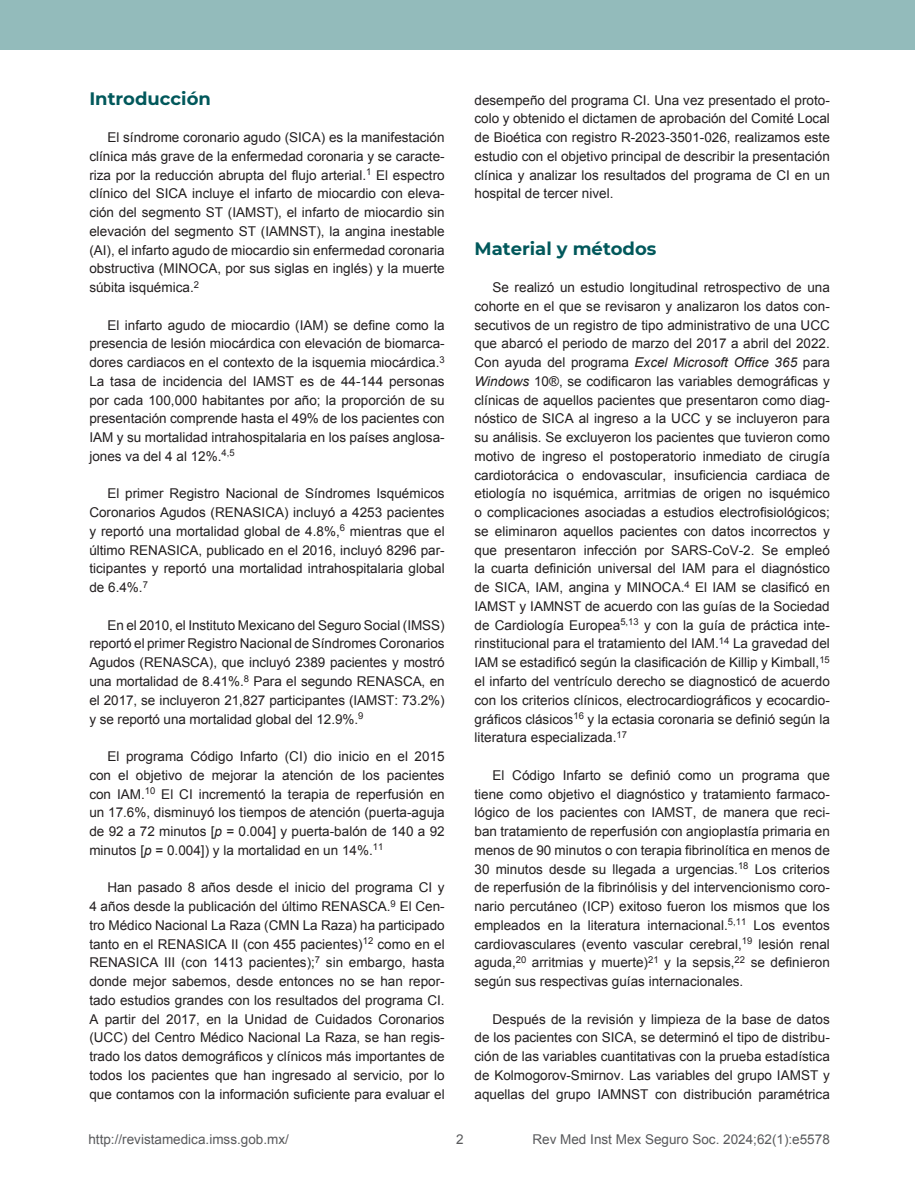
<style>
.page{position:relative;width:915px;height:1191px;background:#fff}
.page>*{position:absolute;margin:0;border:0;box-sizing:border-box;transform-origin:0 0}
.t1{font:700 18px "Montserrat";color:#01585b}
.t2{font:13.5px/18.8px "Arial";color:#231f20;text-align:justify}
.t3{font:13.5px "Arial";color:#58595b}
.s1{font-style:italic}
</style>
<div class="page">
<div style="left:0;top:0;width:914px;height:50px;background:#93bbbb"></div>
<h1 class="t1" style="left:89px;top:85px;width:123px">Introducción</h1>
<p class="t2" style="left:89px;top:128px;width:357px;text-indent:18px">El síndrome coronario agudo (SICA) es la manifestación clínica más grave de la enfermedad coronaria y se caracte&shy;riza por la reducción abrupta del flujo arterial.<sup>1</sup> El espectro clínico del SICA incluye el infarto de miocardio con eleva&shy;ción del segmento ST (IAMST), el infarto de miocardio sin elevación del segmento ST (IAMNST), la angina inestable (AI), el infarto agudo de miocardio sin enfermedad coronaria obstructiva (MINOCA, por sus siglas en inglés) y la muerte súbita isquémica.<sup>2</sup></p>
<p class="t2" style="left:89px;top:316px;width:357px;text-indent:18px">El infarto agudo de miocardio (IAM) se define como la presencia de lesión miocárdica con elevación de biomarca&shy;dores cardiacos en el contexto de la isquemia miocárdica.<sup>3<br></sup>La tasa de incidencia del IAMST es de 44-144 personas por cada 100,000 habitantes por año; la proporción de su presentación comprende hasta el 49% de los pacientes con IAM y su mortalidad intrahospitalaria en los países anglosa&shy;jones va del 4 al 12%.<sup>4,5</sup></p>
<p class="t2" style="left:89px;top:484px;width:357px;text-indent:18px">El primer Registro Nacional de Síndromes Isquémicos Coronarios Agudos (RENASICA) incluyó a 4253 pacientes y reportó una mortalidad global de 4.8%,<sup>6</sup> mientras que el último RENASICA, publicado en el 2016, incluyó 8296 par&shy;ticipantes y reportó una mortalidad intrahospitalaria global de 6.4%.<sup>7</sup></p>
<p class="t2" style="left:89px;top:616px;width:357px;text-indent:18px">En el 2010, el Instituto Mexicano del Seguro Social (IMSS) reportó el primer Registro Nacional de Síndromes Coronarios Agudos (RENASCA), que incluyó 2389 pacientes y mostró una mortalidad de 8.41%.<sup>8</sup> Para el segundo RENASCA, en el 2017, se incluyeron 21,827 participantes (IAMST: 73.2%) y se reportó una mortalidad global del 12.9%.<sup>9</sup></p>
<p class="t2" style="left:89px;top:747px;width:357px;text-indent:18px">El programa Código Infarto (CI) dio inicio en el 2015 con el objetivo de mejorar la atención de los pacientes con IAM.<sup>10</sup> El CI incrementó la terapia de reperfusión en un 17.6%, disminuyó los tiempos de atención (puerta-aguja de 92 a 72 minutos [<span class="s1">p</span> = 0.004] y puerta-balón de 140 a 92 minutos [<span class="s1">p</span> = 0.004]) y la mortalidad en un 14%.<sup>11</sup></p>
<p class="t2" style="left:89px;top:878px;width:357px;text-indent:18px">Han pasado 8 años desde el inicio del programa CI y 4 años desde la publicación del último RENASCA.<sup>9</sup> El Cen&shy;tro Médico Nacional La Raza (CMN La Raza) ha participado tanto en el RENASICA II (con 455 pacientes)<sup>12</sup> como en el RENASICA III (con 1413 pacientes);<sup>7</sup> sin embargo, hasta donde mejor sabemos, desde entonces no se han repor&shy;tado estudios grandes con los resultados del programa CI.<br>A partir del 2017, en la Unidad de Cuidados Coronarios (UCC) del Centro Médico Nacional La Raza, se han regis&shy;trado los datos demográficos y clínicos más importantes de todos los pacientes que han ingresado al servicio, por lo que contamos con la información suficiente para evaluar el</p>
<p class="t2" style="left:474px;top:91px;width:357px">desempeño del programa CI. Una vez presentado el proto&shy;colo y obtenido el dictamen de aprobación del Comité Local de Bioética con registro R-2023-3501-026, realizamos este estudio con el objetivo principal de describir la presentación clínica y analizar los resultados del programa de CI en un hospital de tercer nivel.</p>
<h1 class="t1" style="left:474px;top:235px;width:183px">Material y métodos</h1>
<p class="t2" style="left:474px;top:278px;width:357px;text-indent:18px">Se realizó un estudio longitudinal retrospectivo de una cohorte en el que se revisaron y analizaron los datos con&shy;secutivos de un registro de tipo administrativo de una UCC que abarcó el periodo de marzo del 2017 a abril del 2022.<br>Con ayuda del programa <span class="s1">Excel Microsoft Office 365</span> para <span class="s1">Windows</span> 10®, se codificaron las variables demográficas y clínicas de aquellos pacientes que presentaron como diag&shy;nóstico de SICA al ingreso a la UCC y se incluyeron para su análisis. Se excluyeron los pacientes que tuvieron como motivo de ingreso el postoperatorio inmediato de cirugía cardiotorácica o endovascular, insuficiencia cardiaca de etiología no isquémica, arritmias de origen no isquémico o complicaciones asociadas a estudios electrofisiológicos; se eliminaron aquellos pacientes con datos incorrectos y que presentaron infección por SARS-CoV-2. Se empleó la cuarta definición universal del IAM para el diagnóstico de SICA, IAM, angina y MINOCA.<sup>4</sup> El IAM se clasificó en IAMST y IAMNST de acuerdo con las guías de la Sociedad de Cardiología Europea<sup>5,13</sup> y con la guía de práctica inte&shy;rinstitucional para el tratamiento del IAM.<sup>14</sup> La gravedad del IAM se estadificó según la clasificación de Killip y Kimball,<sup>15 </sup>el infarto del ventrículo derecho se diagnosticó de acuerdo con los criterios clínicos, electrocardiográficos y ecocardio&shy;gráficos clásicos<sup>16</sup> y la ectasia coronaria se definió según la literatura especializada.<sup>17</sup></p>
<p class="t2" style="left:474px;top:766px;width:357px;text-indent:18px">El Código Infarto se definió como un programa que tiene como objetivo el diagnóstico y tratamiento farmaco&shy;lógico de los pacientes con IAMST, de manera que reci&shy;ban tratamiento de reperfusión con angioplastía primaria en menos de 90 minutos o con terapia fibrinolítica en menos de 30 minutos desde su llegada a urgencias.<sup>18</sup> Los criterios de reperfusión de la fibrinólisis y del intervencionismo coro&shy;nario percutáneo (ICP) exitoso fueron los mismos que los empleados en la literatura internacional.<sup>5,11</sup> Los eventos cardiovasculares (evento vascular cerebral,<sup>19</sup> lesión renal aguda,<sup>20</sup> arritmias y muerte)<sup>21</sup> y la sepsis,<sup>22</sup> se definieron según sus respectivas guías internacionales.</p>
<p class="t2" style="left:474px;top:1009px;width:357px;text-indent:18px">Después de la revisión y limpieza de la base de datos de los pacientes con SICA, se determinó el tipo de distribu&shy;ción de las variables cuantitativas con la prueba estadística de Kolmogorov-Smirnov. Las variables del grupo IAMST y aquellas del grupo IAMNST con distribución paramétrica</p>
<p class="t3" style="left:88px;top:1130px;width:202px">http://revistamedica.imss.gob.mx/</p>
<p class="t3" style="left:456px;top:1130px;width:9px">2</p>
<p class="t3" style="left:532px;top:1130px;width:299px">Rev Med Inst Mex Seguro Soc. 2024;62(1):e5578</p>
</div>
